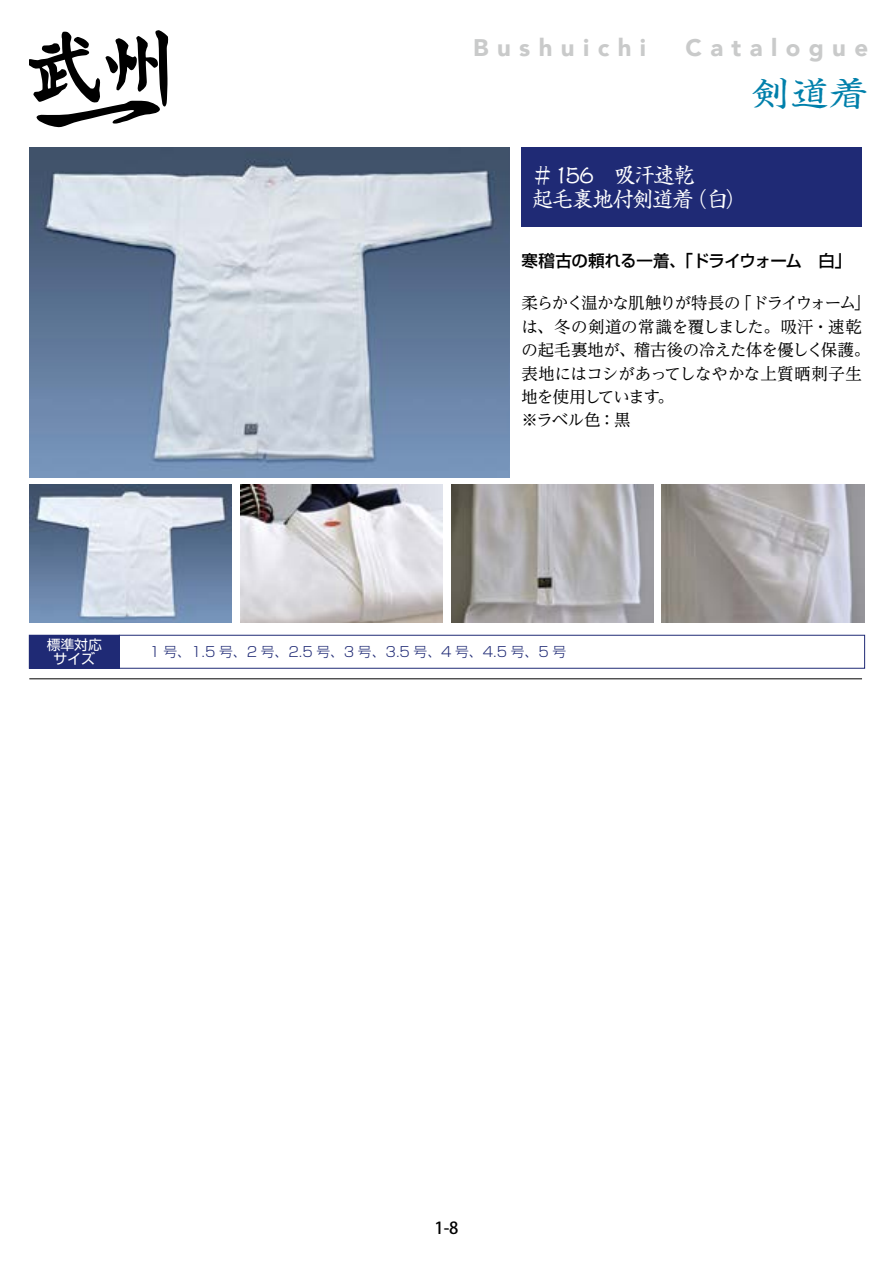
<style>
.page{position:relative;width:893px;height:1263px;background:#fff}
.page>*{position:absolute;margin:0;border:0;box-sizing:border-box;transform-origin:0 0}
.t1{font:33.15px "Shinsei Kai Pr 5 CBSK1";color:#0080ab;scale:1.18 1}
.t2{font:900 24px "Avenir";letter-spacing:.35em;color:#c9caca}
.t3{font:21px/24.5px "Shinsei Kai Pr 5 CBSK1";letter-spacing:-.045em;color:#fff}
.t4{font:16.5px/23.4px "UD Reimin Pro";letter-spacing:-.035em;color:#000}
.t5{font:500 16.5px "Shin Go Pr 5";letter-spacing:-.035em;color:#000}
.t6{font:500 16.5px "Koz Go Pr 6 N";color:#000}
.t7{font:300 13.8px "Shin Go Pr 5";color:#1f2a75}
.t8{font:13.8px/13.8px "Shin Go Pr 5";color:#fff;text-align:center}
</style>
<div class="page">
<svg style="left:29px;top:30px;width:139px;height:97px"></svg>
<img style="left:29px;top:147px;width:480px;height:330px">
<img style="left:29px;top:485px;width:203px;height:138px">
<img style="left:451px;top:485px;width:203px;height:138px">
<img style="left:240px;top:485px;width:203px;height:138px">
<img style="left:662px;top:485px;width:202px;height:138px">
<div style="left:521px;top:147px;width:341px;height:79px;background:#1f2a75"></div>
<hr style="left:29px;top:678px;width:833px;height:1px;background:#000">
<div style="left:29px;top:635px;width:90px;height:33px;background:#1f2a75"></div>
<div style="left:119px;top:635px;width:746px;height:33px;border:1px solid #1f2a75"></div>
<h2 class="t2" style="left:473px;top:27px;width:175px">Bushuichi</h2>
<h2 class="t2" style="left:685px;top:27px;width:184px">Catalogue</h2>
<h1 class="t1" style="left:751px;top:67px;width:101px">剣道着</h1>
<p class="t3" style="left:532px;top:161px;width:216px">＃156　吸汗速乾<br>起毛裏地付剣道着（白）</p>
<p class="t5" style="left:521px;top:248px;width:331px">寒稽古の頼れる一着、「ドライウォーム　白」</p>
<p class="t4" style="left:521px;top:291px;width:350px">柔らかく温かな肌触りが特長の「ドライウォーム」は、冬の剣道の常識を覆しました。吸汗・速乾の起毛裏地が、稽古後の冷えた体を優しく保護。表地にはコシがあってしなやかな上質晒刺子生地を使用しています。<br>※ラベル色：黒</p>
<p class="t8" style="left:47px;top:637px;width:57px">標準対応サイズ</p>
<p class="t7" style="left:150px;top:640px;width:418px">1 号、1.5 号、2 号、2.5 号、3 号、3.5 号、4 号、4.5 号、5 号</p>
<p class="t6" style="left:434px;top:1219px;width:26px">1-8</p>
</div>
